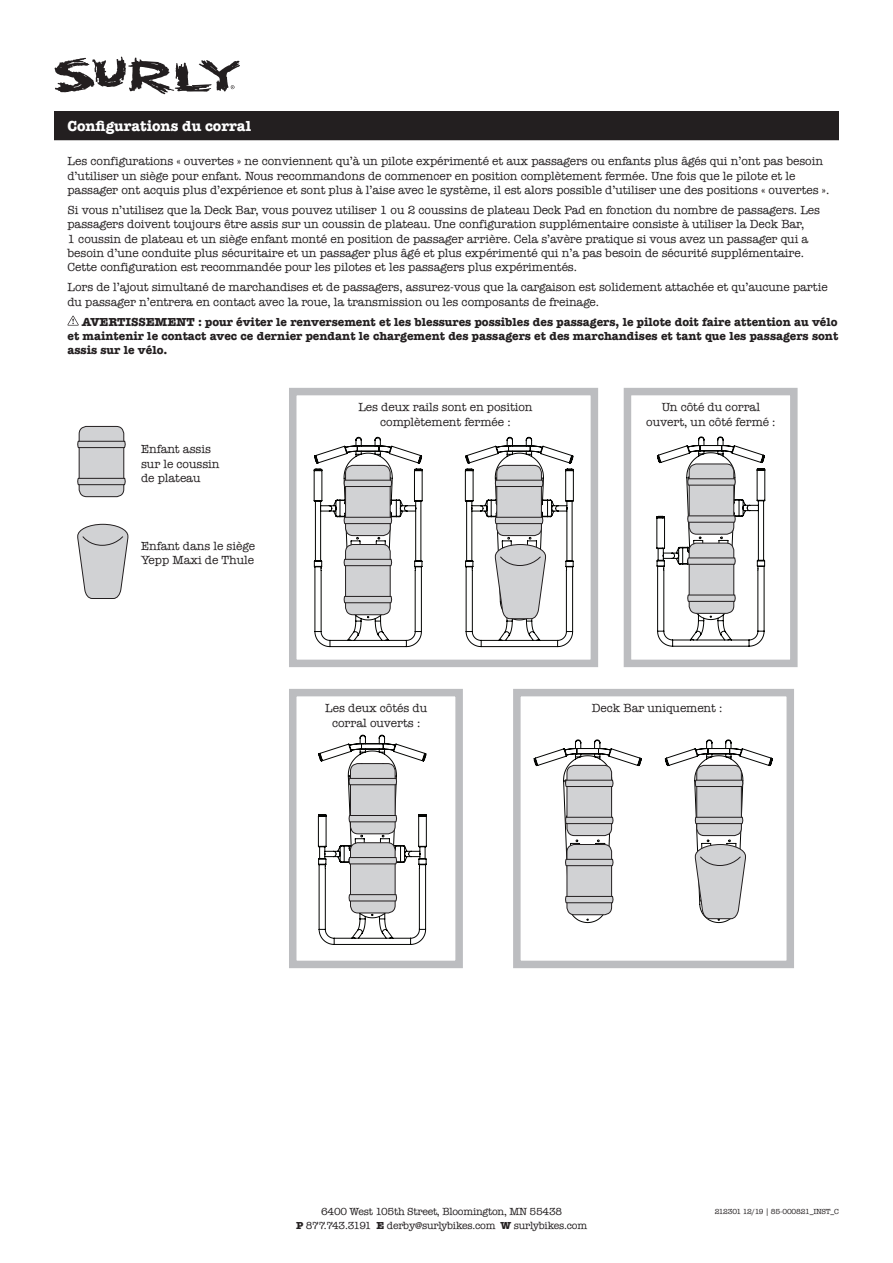
<style>
.page{position:relative;width:893px;height:1263px;background:#fff}
.page>*{position:absolute;margin:0;border:0;box-sizing:border-box;transform-origin:0 0}
.Instruction_Header{font:700 15px "American Typewriter";color:#fff}
.Insstuction_Body_Cop{font:12px/14.4px "American Typewriter";letter-spacing:-.005em;color:#231f20}
.Warning_Copy{font:700 12px/14.4px "American Typewriter";color:#231f20;text-align:justify}
.t1{font:10.5px/13.5px "American Typewriter";letter-spacing:-.02em;color:#231f20;text-align:center}
.t2{font:7.5px "American Typewriter";letter-spacing:-.02em;color:#231f20}
.s1{font-weight:700}
</style>
<div class="page">
<svg style="left:54px;top:57px;width:186px;height:37px"></svg>
<div style="left:54px;top:111px;width:785px;height:29px;background:#231f20"></div>
<svg style="left:68px;top:316px;width:11px;height:10px"></svg>
<div style="left:79px;top:426px;width:45px;height:71px;background:#d1d2d4;border-radius:8px"></div>
<div style="left:79px;top:426px;width:45px;height:71px;border:1px solid #231f20;border-radius:8px"></div>
<svg style="left:77px;top:441px;width:49px;height:7px"></svg>
<svg style="left:77px;top:478px;width:49px;height:7px"></svg>
<svg style="left:77px;top:523px;width:52px;height:76px"></svg>
<div style="left:289px;top:388px;width:309px;height:279px;border:8px solid #bcbdc0"></div>
<svg style="left:314px;top:437px;width:109px;height:210px"></svg>
<svg style="left:465px;top:437px;width:109px;height:210px"></svg>
<div style="left:513px;top:689px;width:281px;height:279px;border:8px solid #bcbdc0"></div>
<svg style="left:534px;top:739px;width:107px;height:184px"></svg>
<svg style="left:665px;top:739px;width:108px;height:184px"></svg>
<div style="left:624px;top:388px;width:174px;height:279px;border:8px solid #bcbdc0"></div>
<svg style="left:656px;top:437px;width:109px;height:210px"></svg>
<div style="left:289px;top:689px;width:174px;height:279px;border:8px solid #bcbdc0"></div>
<svg style="left:318px;top:735px;width:109px;height:210px"></svg>
<p class="Instruction_Header" style="left:68px;top:113px;width:185px">Configurations du corral</p>
<p class="Insstuction_Body_Cop" style="left:68px;top:154px;width:763px">Les configurations « ouvertes » ne conviennent qu’à un pilote expérimenté et aux passagers ou enfants plus âgés qui n’ont pas besoin d’utiliser un siège pour enfant. Nous recommandons de commencer en position complètement fermée. Une fois que le pilote et le passager ont acquis plus d’expérience et sont plus à l’aise avec le système, il est alors possible d’utiliser une des positions « ouvertes ».</p>
<p class="Insstuction_Body_Cop" style="left:68px;top:203px;width:754px">Si vous n’utilisez que la Deck Bar, vous pouvez utiliser 1 ou 2 coussins de plateau Deck Pad en fonction du nombre de passagers. Les passagers doivent toujours être assis sur un coussin de plateau. Une configuration supplémentaire consiste à utiliser la Deck Bar,<br>1 coussin de plateau et un siège enfant monté en position de passager arrière. Cela s’avère pratique si vous avez un passager qui a besoin d’une conduite plus sécuritaire et un passager plus âgé et plus expérimenté qui n’a pas besoin de sécurité supplémentaire.<br>Cette configuration est recommandée pour les pilotes et les passagers plus expérimentés.</p>
<p class="Insstuction_Body_Cop" style="left:68px;top:280px;width:762px">Lors de l’ajout simultané de marchandises et de passagers, assurez-vous que la cargaison est solidement attachée et qu’aucune partie du passager n’entrera en contact avec la roue, la transmission ou les composants de freinage.</p>
<p class="Warning_Copy" style="left:68px;top:314px;width:772px;text-indent:14px">AVERTISSEMENT : pour éviter le renversement et les blessures possibles des passagers, le pilote doit faire attention au vélo et maintenir le contact avec ce dernier pendant le chargement des passagers et des marchandises et tant que les passagers sont assis sur le vélo.</p>
<p class="Insstuction_Body_Cop" style="left:141px;top:442px;width:80px">Enfant assis sur le coussin de plateau</p>
<p class="Insstuction_Body_Cop" style="left:141px;top:538px;width:115px">Enfant dans le siège<br>Yepp Maxi de Thule</p>
<p class="Insstuction_Body_Cop" style="left:358px;top:400px;width:176px;text-align:center">Les deux rails sont en position complètement fermée :</p>
<p class="Insstuction_Body_Cop" style="left:646px;top:400px;width:131px;text-align:center">Un côté du corral ouvert, un côté fermé :</p>
<p class="Insstuction_Body_Cop" style="left:325px;top:701px;width:103px;text-align:center">Les deux côtés du corral ouverts :</p>
<p class="Insstuction_Body_Cop" style="left:592px;top:701px;width:132px">Deck Bar uniquement :</p>
<p class="t1" style="left:296px;top:1205px;width:293px">6400 West 105th Street, Bloomington, MN 55438<br><span class="s1">P</span> 877.743.3191 <span class="s1">E</span> derby@surlybikes.com <span class="s1">W</span> surlybikes.com</p>
<p class="t2" style="left:715px;top:1207px;width:126px">212301 12/19 | 85-000821_INST_C</p>
</div>
